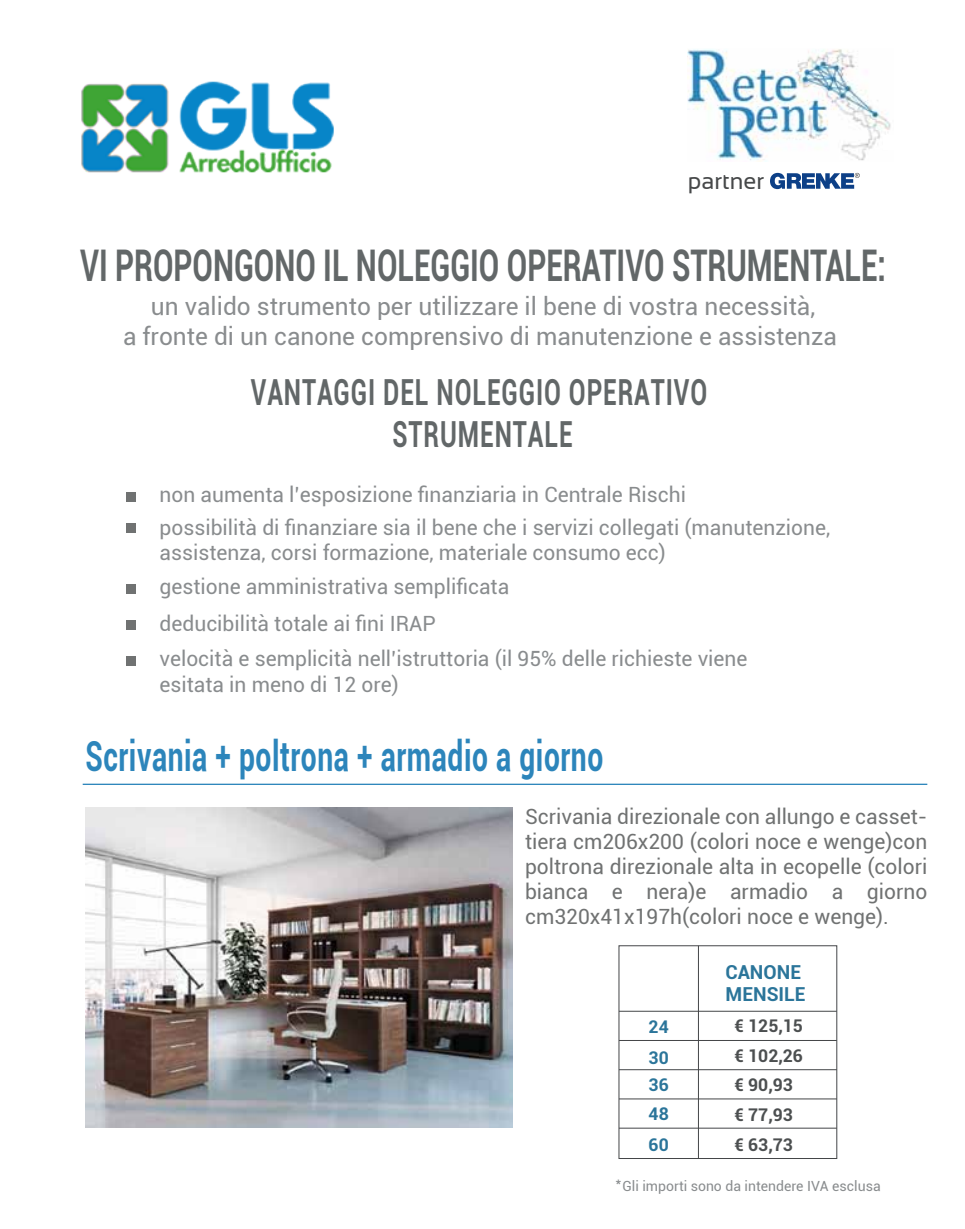
<style>
.page{position:relative;width:965px;height:1229px;background:#fff}
.page>*{position:absolute;margin:0;border:0;box-sizing:border-box;transform-origin:0 0}
.t1{font:700 43.57px "Roboto";color:#626768;scale:.68 1}
.t2{font:700 41.3px "Roboto";letter-spacing:.02em;color:#2c85bb;scale:.68 1}
.t3{font:700 35.88px/42px "Roboto";letter-spacing:.035em;color:#626768;text-align:center;scale:.68 1}
.t4{font:24.5px/29.4px "Roboto";color:#898c8e;text-align:center}
.t5{font:23.28px "Sansation";color:#464849}
.t6{font:21px/25.2px "Roboto";color:#898c8e}
.t7{font:21px/25.2px "Roboto";color:#707272;text-align:justify}
.t8{font:700 19.25px/22.4px "Roboto";color:#2b759a}
.t9{font:700 17.5px/29.6px "Roboto";color:#4c4f50}
.t10{font:700 17.5px/31.2px "Roboto";color:#2b759a}
.t11{font:14px "Roboto";color:#898c8e}
</style>
<div class="page">
<img style="left:687px;top:49px;width:204px;height:112px">
<svg style="left:770px;top:173px;width:89px;height:16px"></svg>
<div style="left:883px;top:135px;width:18px;height:15px;background:#fff"></div>
<div style="left:126px;top:492px;width:10px;height:10px;background:#707272"></div>
<div style="left:126px;top:523px;width:10px;height:10px;background:#707272"></div>
<div style="left:126px;top:583px;width:10px;height:10px;background:#707272"></div>
<div style="left:126px;top:620px;width:10px;height:10px;background:#707272"></div>
<div style="left:126px;top:656px;width:10px;height:10px;background:#707272"></div>
<hr style="left:697px;top:945px;width:1px;height:213px;background:#444648">
<hr style="left:618px;top:1010px;width:218px;height:1px;background:#444648">
<hr style="left:618px;top:1040px;width:218px;height:1px;background:#444648">
<hr style="left:618px;top:1069px;width:218px;height:1px;background:#444648">
<hr style="left:618px;top:1098px;width:218px;height:1px;background:#444648">
<hr style="left:618px;top:1127px;width:218px;height:1px;background:#444648">
<div style="left:618px;top:945px;width:219px;height:213px;border:1px solid #444648"></div>
<img style="left:85px;top:807px;width:427px;height:320px">
<img style="left:81px;top:81px;width:253px;height:92px">
<hr style="left:83px;top:783px;width:844px;height:2px;background:#2c85bb">
<p class="t5" style="left:687px;top:168px;width:78px">partner</p>
<h1 class="t1" style="left:80px;top:235px;width:1186px">VI PROPONGONO IL NOLEGGIO OPERATIVO STRUMENTALE:</h1>
<p class="t4" style="left:123px;top:291px;width:715px">un valido strumento per utilizzare il bene di vostra necessità,<br>a fronte di un canone comprensivo di manutenzione e assistenza</p>
<h3 class="t3" style="left:251px;top:370px;width:672px">VANTAGGI DEL NOLEGGIO OPERATIVO<br>STRUMENTALE</h3>
<p class="t6" style="left:159px;top:481px;width:528px">non aumenta l’esposizione finanziaria in Centrale Rischi</p>
<p class="t6" style="left:159px;top:514px;width:672px">possibilità di finanziare sia il bene che i servizi collegati (manutenzione, assistenza, corsi formazione, materiale consumo ecc)</p>
<p class="t6" style="left:159px;top:567px;width:351px;line-height:37.3px">gestione amministrativa semplificata deducibilità totale ai fini IRAP</p>
<p class="t6" style="left:159px;top:645px;width:589px">velocità e semplicità nell’istruttoria (il 95% delle richieste viene esitata in meno di 12 ore)</p>
<h2 class="t2" style="left:85px;top:727px;width:763px">Scrivania + poltrona + armadio a giorno</h2>
<p class="t7" style="left:525px;top:802px;width:403px">Scrivania direzionale con allungo e casset&shy;tiera cm206x200 (colori noce e wenge)con poltrona direzionale alta in ecopelle (colori bianca e nera)e armadio a giorno cm320x41x197h(colori noce e wenge).</p>
<p class="t8" style="left:725px;top:960px;width:82px">CANONE<br>MENSILE</p>
<p class="t9" style="left:734px;top:1010px;width:70px">€ 125,15 € 102,26 € 90,93 € 77,93 € 63,73</p>
<p class="t11" style="left:622px;top:1176px;width:260px">Gli importi sono da intendere IVA esclusa</p>
<p class="t10" style="left:648px;top:1010px;width:22px">24<br>30</p>
<p class="t10" style="left:648px;top:1070px;width:22px;line-height:28.7px">36<br>48</p>
<p class="t10" style="left:648px;top:1128px;width:22px">60</p>
<p class="t11" style="left:615px;top:1172px;width:8px">*</p>
</div>
